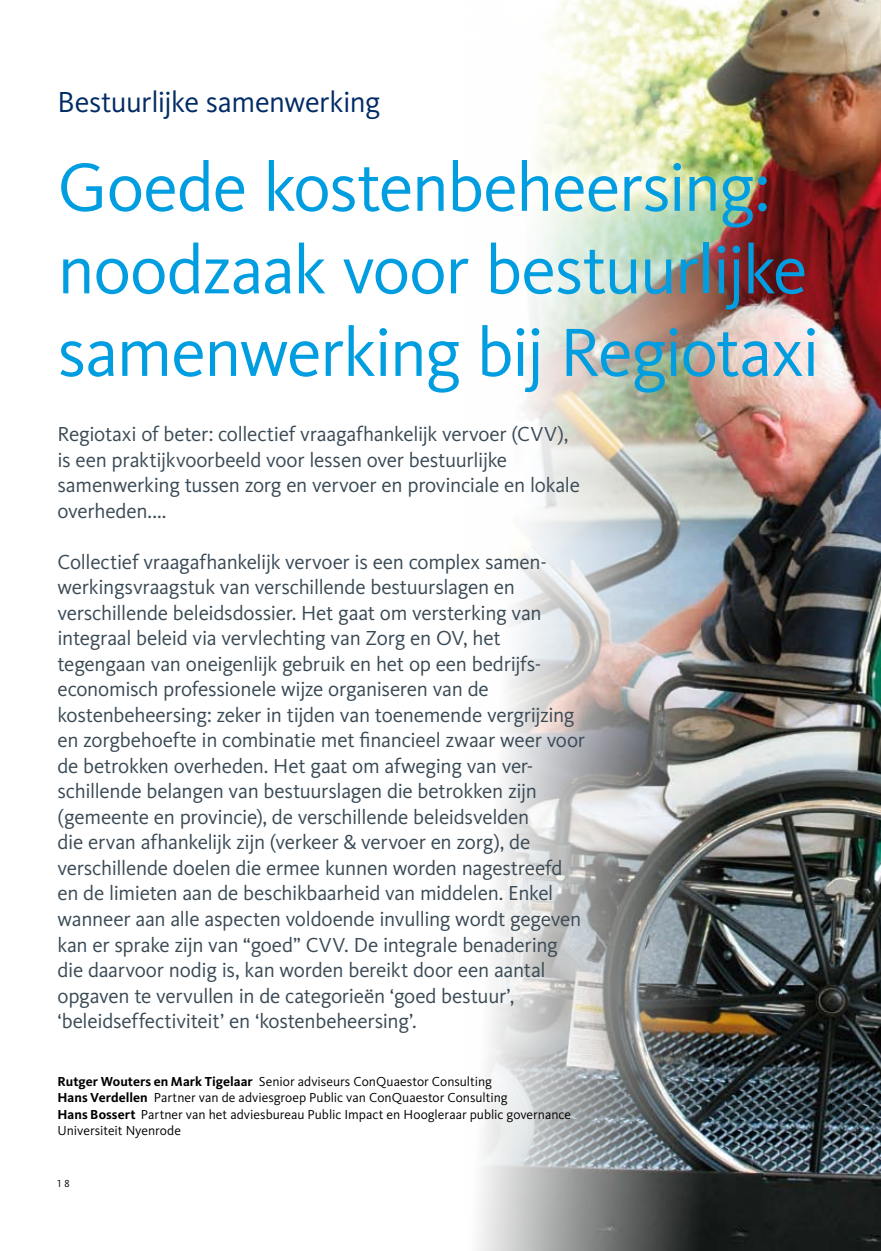
<style>
.page{position:relative;width:881px;height:1251px;background:#fff}
.page>*{position:absolute;margin:0;border:0;box-sizing:border-box;transform-origin:0 0}
.t1{font:70.5px/82.5px "Kievit";letter-spacing:-.025em;color:#009ee0}
.t2{font:30px "Kievit";letter-spacing:-.015em;color:#002b65}
.t3{font:21px/25.5px "Kievit";letter-spacing:-.015em;color:#3a4a55}
.t4{font:13.5px/16.5px "Kievit";color:#000}
.t5{font:10.5px "Kievit Regular SC";color:#000}
.s1{font-weight:700}
</style>
<div class="page">
<img style="left:478px;top:0;width:402px;height:1250px">
<h2 class="t2" style="left:57px;top:83px;width:324px">Bestuurlijke samenwerking</h2>
<h1 class="t1" style="left:57px;top:145px;width:763px">Goede kostenbeheersing: noodzaak voor bestuurlijke samenwerking bij Regiotaxi</h1>
<p class="t3" style="left:57px;top:421px;width:524px">Regiotaxi of beter: collectief vraagafhankelijk vervoer (CVV), is een praktijkvoorbeeld voor lessen over bestuurlijke samenwerking tussen zorg en vervoer en provinciale en lokale overheden....</p>
<p class="t3" style="left:57px;top:548px;width:529px">Collectief vraagafhankelijk vervoer is een complex samen&shy;werkingsvraagstuk van verschillende bestuurslagen en verschillende beleidsdossier. Het gaat om versterking van integraal beleid via vervlechting van Zorg en OV, het tegengaan van oneigenlijk gebruik en het op een bedrijfs&shy;economisch professionele wijze organiseren van de kostenbeheersing: zeker in tijden van toenemende vergrijzing en zorgbehoefte in combinatie met financieel zwaar weer voor de betrokken overheden. Het gaat om afweging van ver&shy;schillende belangen van bestuurslagen die betrokken zijn (gemeente en provincie), de verschillende beleidsvelden<br>die ervan afhankelijk zijn (verkeer &amp; vervoer en zorg), de verschillende doelen die ermee kunnen worden nagestreefd en de limieten aan de beschikbaarheid van middelen. Enkel wanneer aan alle aspecten voldoende invulling wordt gegeven kan er sprake zijn van “goed” CVV. De integrale benadering die daarvoor nodig is, kan worden bereikt door een aantal opgaven te vervullen in de categorieën ‘goed bestuur’, ‘beleidseffectiviteit’ en ‘kostenbeheersing’.</p>
<p class="t4" style="left:57px;top:1072px;width:515px"><span class="s1">Rutger Wouters en Mark Tigelaar</span> Senior adviseurs ConQuaestor Consulting<br><span class="s1">Hans Verdellen</span> Partner van de adviesgroep Public van ConQuaestor Consulting<br><span class="s1">Hans Bossert</span> Partner van het adviesbureau Public Impact en Hoogleraar public governance Universiteit Nyenrode</p>
<p class="t5" style="left:57px;top:1176px;width:14px">1 8</p>
</div>
